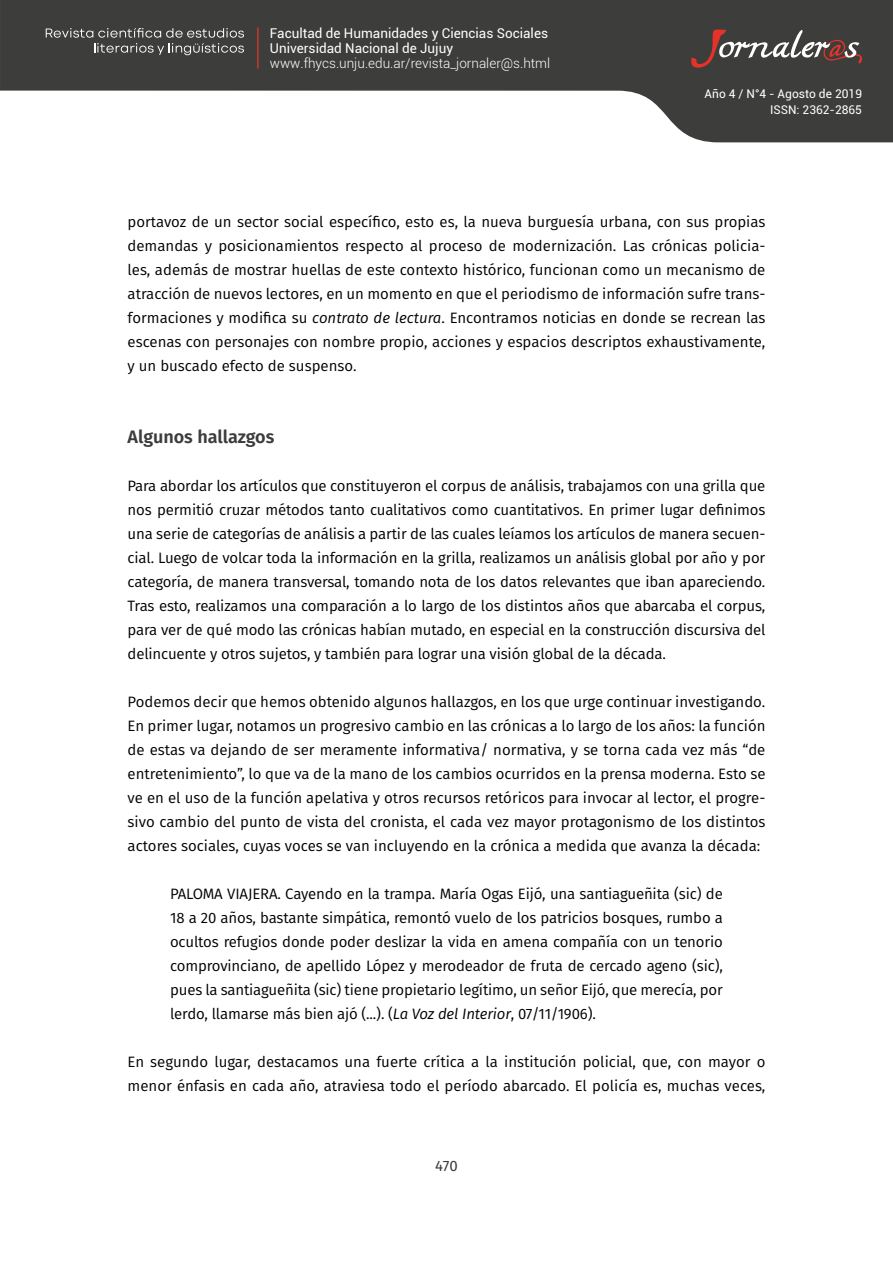
<style>
.page{position:relative;width:893px;height:1263px;background:#fff}
.page>*{position:absolute;margin:0;border:0;box-sizing:border-box;transform-origin:0 0}
.t1{font:600 18px "Fira Sans";color:#3c3c3b}
.t2{font:15px/24px "Fira Sans";color:#000;text-align:justify}
.t3{font:15px "Fira Sans";color:#3c3c3b}
.t4{font:13.5px/15px "Roboto";color:#fff}
.t5{font:300 13.5px "Roboto";color:#fff}
.t6{font:12px/16.5px "Roboto";color:#fff;text-align:right}
.s1{font-style:italic}
</style>
<div class="page">
<svg style="left:0;top:0;width:893px;height:142px;fill:#3d3d3b"></svg>
<svg style="left:691px;top:29px;width:171px;height:39px;background:#605452"></svg>
<svg style="left:46px;top:28px;width:198px;height:27px;background:#5a5a58"></svg>
<hr style="left:257px;top:28px;width:2px;height:40px;background:#e63329">
<p class="t4" style="left:270px;top:25px;width:280px">Facultad de Humanidades y Ciencias Sociales<br>Universidad Nacional de Jujuy</p>
<p class="t5" style="left:270px;top:54px;width:282px">www.fhycs.unju.edu.ar/revista_jornaler@s.html</p>
<p class="t6" style="left:705px;top:85px;width:159px">Año 4 / N°4 - Agosto de 2019<br>ISSN: 2362-2865</p>
<p class="t2" style="left:128px;top:209px;width:639px">portavoz de un sector social específico, esto es, la nueva burguesía urbana, con sus propias demandas y posicionamientos respecto al proceso de modernización. Las crónicas policia&shy;les, además de mostrar huellas de este contexto histórico, funcionan como un mecanismo de atracción de nuevos lectores, en un momento en que el periodismo de información sufre trans&shy;formaciones y modifica su <span class="s1">contrato de lectura</span>. Encontramos noticias en donde se recrean las escenas con personajes con nombre propio, acciones y espacios descriptos exhaustivamente, y un buscado efecto de suspenso.</p>
<p class="t1" style="left:128px;top:422px;width:148px">Algunos hallazgos</p>
<p class="t2" style="left:128px;top:473px;width:639px">Para abordar los artículos que constituyeron el corpus de análisis, trabajamos con una grilla que nos permitió cruzar métodos tanto cualitativos como cuantitativos. En primer lugar definimos una serie de categorías de análisis a partir de las cuales leíamos los artículos de manera secuen&shy;cial. Luego de volcar toda la información en la grilla, realizamos un análisis global por año y por categoría, de manera transversal, tomando nota de los datos relevantes que iban apareciendo.<br>Tras esto, realizamos una comparación a lo largo de los distintos años que abarcaba el corpus, para ver de qué modo las crónicas habían mutado, en especial en la construcción discursiva del delincuente y otros sujetos, y también para lograr una visión global de la década.</p>
<p class="t2" style="left:128px;top:689px;width:639px">Podemos decir que hemos obtenido algunos hallazgos, en los que urge continuar investigando.<br>En primer lugar, notamos un progresivo cambio en las crónicas a lo largo de los años: la función de estas va dejando de ser meramente informativa/ normativa, y se torna cada vez más “de entretenimiento”, lo que va de la mano de los cambios ocurridos en la prensa moderna. Esto se ve en el uso de la función apelativa y otros recursos retóricos para invocar al lector, el progre&shy;sivo cambio del punto de vista del cronista, el cada vez mayor protagonismo de los distintos actores sociales, cuyas voces se van incluyendo en la crónica a medida que avanza la década:</p>
<p class="t2" style="left:170px;top:881px;width:554px">PALOMA VIAJERA. Cayendo en la trampa. María Ogas Eijó, una santiagueñita (sic) de 18 a 20 años, bastante simpática, remontó vuelo de los patricios bosques, rumbo a ocultos refugios donde poder deslizar la vida en amena compañía con un tenorio comprovinciano, de apellido López y merodeador de fruta de cercado ageno (sic), pues la santiagueñita (sic) tiene propietario legítimo, un señor Eijó, que merecía, por lerdo, llamarse más bien ajó (...). (<span class="s1">La Voz del Interior</span>, 07/11/1906).</p>
<p class="t2" style="left:128px;top:1049px;width:639px">En segundo lugar, destacamos una fuerte crítica a la institución policial, que, con mayor o menor énfasis en cada año, atraviesa todo el período abarcado. El policía es, muchas veces,</p>
<p class="t3" style="left:435px;top:1155px;width:24px">470</p>
</div>
